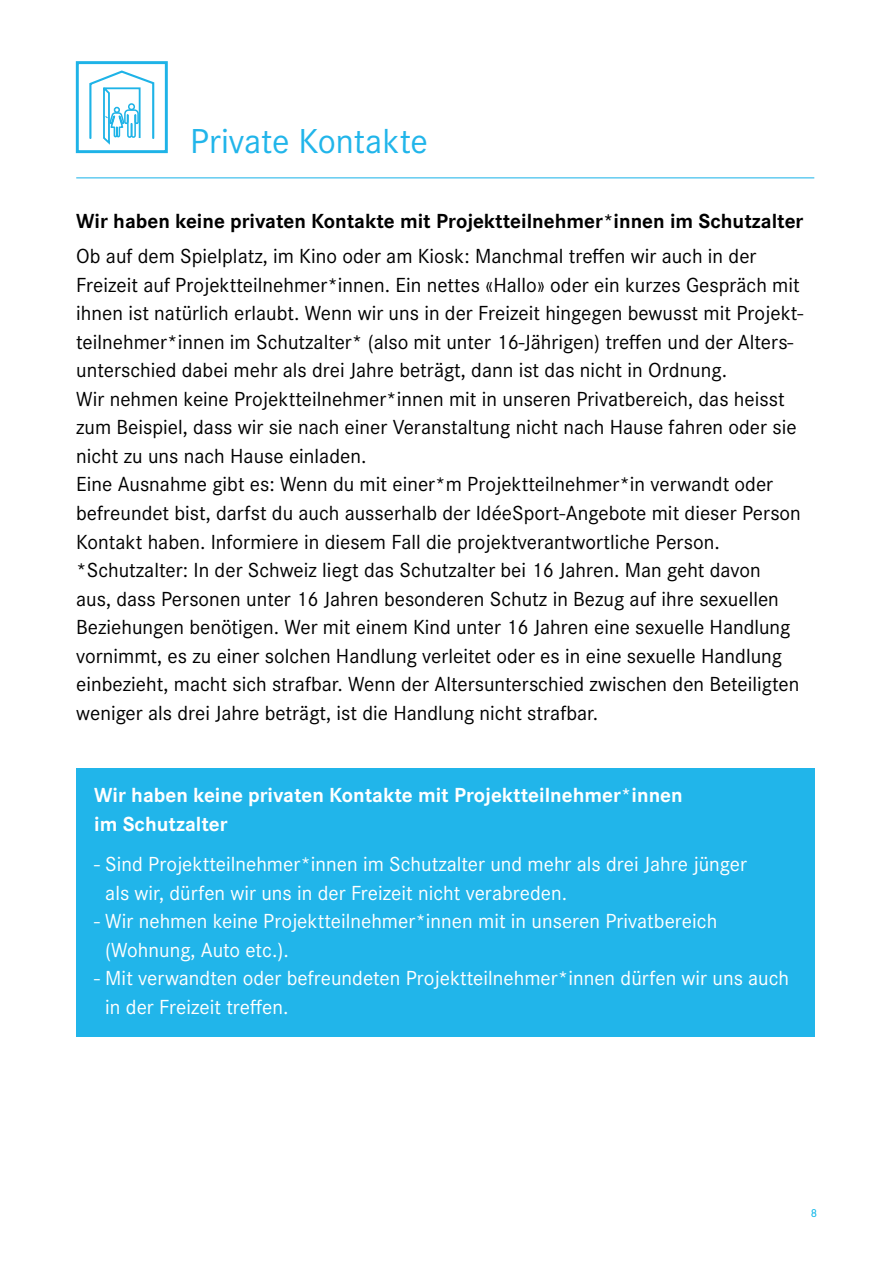
<style>
.page{position:relative;width:893px;height:1263px;background:#fff}
.page>*{position:absolute;margin:0;border:0;box-sizing:border-box;transform-origin:0 0}
.t1{font:36px "Corporate S";color:#21b5ea}
.t2{font:21.15px/28.5px "Corporate S";color:#000}
.t3{font:21.15px/28.5px "Corporate S";color:#fff}
.t4{font:700 21.15px "Corporate S";color:#000}
.t5{font:700 21.15px/28.5px "Corporate S";color:#fff}
.t6{font:12.9px "Myriad Pro";color:#1eb3e7}
.t7{font:12px "Corporate S";color:#00b2e7}
</style>
<div class="page">
<hr style="left:76px;top:177px;width:738px;height:1px;background:#21b5ea">
<div style="left:76px;top:768px;width:738px;height:269px;background:#21b5ea"></div>
<div style="left:76px;top:61px;width:92px;height:92px;border:3px solid #1eb3e7"></div>
<svg style="left:89px;top:70px;width:66px;height:75px"></svg>
<h1 class="t1" style="left:190px;top:121px;width:239px">Private Kontakte</h1>
<p class="t4" style="left:76px;top:209px;width:729px">Wir haben keine privaten Kontakte mit Projektteilnehmer*innen im Schutzalter</p>
<p class="t2" style="left:76px;top:242px;width:729px">Ob auf dem Spielplatz, im Kino oder am Kiosk: Manchmal treffen wir auch in der Freizeit auf Projektteilnehmer*innen. Ein nettes «Hallo» oder ein kurzes Gespräch mit ihnen ist natürlich erlaubt. Wenn wir uns in der Freizeit hingegen bewusst mit Projekt&shy;teilnehmer*innen im Schutzalter* (also mit unter 16-Jährigen) treffen und der Alters&shy;unterschied dabei mehr als drei Jahre beträgt, dann ist das nicht in Ordnung.<br>Wir nehmen keine Projektteilnehmer*innen mit in unseren Privatbereich, das heisst zum Beispiel, dass wir sie nach einer Veranstaltung nicht nach Hause fahren oder sie nicht zu uns nach Hause einladen.<br>Eine Ausnahme gibt es: Wenn du mit einer*m Projektteilnehmer*in verwandt oder befreundet bist, darfst du auch ausserhalb der IdéeSport-Angebote mit dieser Person Kontakt haben. Informiere in diesem Fall die projektverantwortliche Person. *Schutzalter: In der Schweiz liegt das Schutzalter bei 16 Jahren. Man geht davon<br>aus, dass Personen unter 16 Jahren besonderen Schutz in Bezug auf ihre sexuellen Beziehungen benötigen. Wer mit einem Kind unter 16 Jahren eine sexuelle Handlung vornimmt, es zu einer solchen Handlung verleitet oder es in eine sexuelle Handlung einbezieht, macht sich strafbar. Wenn der Altersunterschied zwischen den Beteiligten weniger als drei Jahre beträgt, ist die Handlung nicht strafbar.</p>
<p class="t6" style="left:279px;top:372px;width:21px">f***</p>
<p class="t5" style="left:94px;top:781px;width:590px">Wir haben keine privaten Kontakte mit Projektteilnehmer*innen im Schutzalter</p>
<p class="t3" style="left:105px;top:850px;width:643px;text-indent:-11px">- Sind Projektteilnehmer*innen im Schutzalter und mehr als drei Jahre jünger als wir, dürfen wir uns in der Freizeit nicht verabreden.</p>
<p class="t3" style="left:105px;top:907px;width:613px;text-indent:-11px">- Wir nehmen keine Projektteilnehmer*innen mit in unseren Privatbereich (Wohnung, Auto etc.).</p>
<p class="t3" style="left:105px;top:964px;width:685px;text-indent:-11px">- Mit verwandten oder befreundeten Projektteilnehmer*innen dürfen wir uns auch in der Freizeit treffen.</p>
<p class="t7" style="left:811px;top:1206px;width:8px">8</p>
</div>
